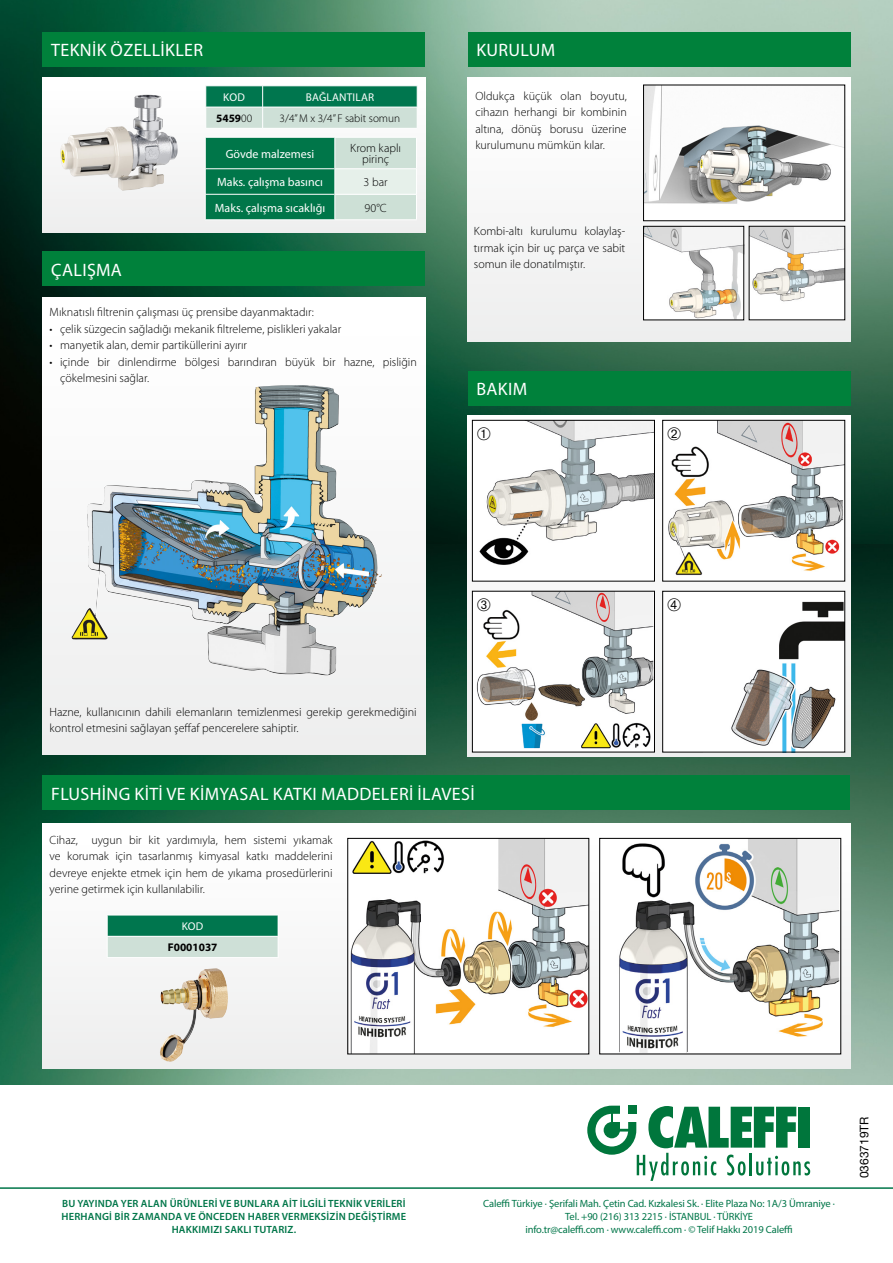
<style>
.page{position:relative;width:893px;height:1263px;background:#fff}
.page>*{position:absolute;margin:0;border:0;box-sizing:border-box;transform-origin:0 0}
.Titolini_verdi{font:18px "Myriad Pro";letter-spacing:.02em;color:#fff}
.Titolini_verdi-2{font:300 12px/16.5px "Myriad Pro";color:#000;text-align:justify}
.Testo_Bianco_in_verd{font:12px "Myriad Pro";color:#fff}
.Testo_tabella{font:300 12px/10.5px "Myriad Pro";color:#000;text-align:center}
.t1{font:12px "Helvetica Neue LT Std";color:#000}
.Testo_tabella-2{font:300 11.25px "Myriad Pro";color:#000}
.Testo_Bianco_in_verd-2{font:11.25px "Myriad Pro";letter-spacing:.02em;color:#fff}
.Testo_tabella-3{font:700 11.25px "Myriad Pro";color:#000}
.t2{font:10.5px "Myriad Pro";letter-spacing:-.01em;color:#007649}
.t3{font:600 10.5px/13px "Myriad Pro";letter-spacing:.02em;color:#007649;text-align:center}
.s1{font-weight:300}
</style>
<div class="page">
<img style="left:0;top:0;width:893px;height:545px">
<img style="left:0;top:545px;width:893px;height:540px">
<div style="left:43px;top:32px;width:382px;height:34px;background:#00813b"></div>
<svg style="left:43px;top:77px;width:382px;height:156px"></svg>
<div style="left:468px;top:32px;width:382px;height:34px;background:#00813b"></div>
<div style="left:468px;top:371px;width:382px;height:34px;background:#00813b"></div>
<div style="left:43px;top:252px;width:382px;height:34px;background:#00813b"></div>
<div style="left:43px;top:775px;width:807px;height:34px;background:#00813b"></div>
<div style="left:43px;top:298px;width:382px;height:456px;background:#f7f7f7"></div>
<div style="left:43px;top:824px;width:807px;height:244px;background:#f8f8f8"></div>
<div style="left:468px;top:77px;width:382px;height:265px;background:#f7f7f7"></div>
<hr style="left:206px;top:128px;width:57px;height:1px;background:#fff">
<hr style="left:263px;top:128px;width:154px;height:1px;background:#fff">
<svg style="left:205px;top:86px;width:213px;height:42px"></svg>
<hr style="left:205px;top:220px;width:130px;height:1px;background:#fff">
<hr style="left:335px;top:220px;width:82px;height:1px;background:#fff">
<svg style="left:205px;top:137px;width:212px;height:83px"></svg>
<div style="left:107px;top:915px;width:171px;height:21px;background:#00764e"></div>
<div style="left:107px;top:936px;width:171px;height:21px;background:#cee0d7"></div>
<hr style="left:107px;top:915px;width:171px;height:1px;background:#fff">
<hr style="left:107px;top:936px;width:171px;height:1px;background:#fff">
<svg style="left:107px;top:915px;width:1px;height:42px"></svg>
<hr style="left:107px;top:957px;width:171px;height:1px;background:#fff">
<img style="left:160px;top:968px;width:56px;height:94px">
<svg style="left:587px;top:1106px;width:223px;height:75px"></svg>
<hr style="left:0;top:1187px;width:893px;height:2px;background:#007649">
<img style="left:60px;top:95px;width:85px;height:82px">
<img style="left:72px;top:385px;width:265px;height:291px">
<img style="left:350px;top:840px;width:237px;height:212px">
<div style="left:347px;top:838px;width:242px;height:216px;border:1px solid #000"></div>
<img style="left:619px;top:840px;width:220px;height:212px">
<div style="left:599px;top:838px;width:242px;height:216px;border:1px solid #000"></div>
<img style="left:645px;top:228px;width:97px;height:90px">
<img style="left:751px;top:228px;width:92px;height:74px">
<div style="left:643px;top:226px;width:101px;height:94px;border:1px solid #000"></div>
<img style="left:645px;top:87px;width:197px;height:117px">
<svg style="left:468px;top:416px;width:382px;height:340px"></svg>
<img style="left:664px;top:422px;width:179px;height:157px">
<div style="left:662px;top:420px;width:183px;height:161px;border:1px solid #000"></div>
<img style="left:474px;top:593px;width:179px;height:157px">
<div style="left:472px;top:591px;width:183px;height:161px;border:1px solid #000"></div>
<div style="left:663px;top:591px;width:182px;height:161px;background:#fff"></div>
<img style="left:731px;top:601px;width:112px;height:149px">
<img style="left:474px;top:422px;width:179px;height:157px">
<div style="left:472px;top:420px;width:183px;height:161px;border:1px solid #000"></div>
<div style="left:475px;top:423px;width:22px;height:23px;background:#fff"></div>
<div style="left:475px;top:595px;width:26px;height:21px;background:#fff"></div>
<svg style="left:668px;top:427px;width:13px;height:13px"></svg>
<p class="Titolini_verdi" style="left:51px;top:39px;width:153px">TEKNIK ÖZELLIKLER</p>
<p class="Titolini_verdi" style="left:476px;top:39px;width:80px">KURULUM</p>
<p class="Titolini_verdi" style="left:51px;top:259px;width:72px">ÇALIŞMA</p>
<p class="Testo_Bianco_in_verd-2" style="left:223px;top:90px;width:23px">KOD</p>
<p class="Testo_Bianco_in_verd-2" style="left:306px;top:90px;width:70px">BAĞLANTILAR</p>
<p class="Testo_tabella-3" style="left:216px;top:111px;width:37px">5459<span class="s1">00</span></p>
<p class="Testo_tabella-2" style="left:280px;top:112px;width:122px">3/4” M x 3/4” F sabit somun</p>
<p class="Testo_Bianco_in_verd" style="left:226px;top:146px;width:90px">Gövde malzemesi</p>
<p class="Testo_tabella" style="left:350px;top:143px;width:52px">Krom kaplı pirinç</p>
<p class="Testo_Bianco_in_verd" style="left:217px;top:175px;width:107px">Maks. çalışma basıncı</p>
<p class="Testo_tabella" style="left:364px;top:177px;width:26px">3 bar</p>
<p class="Testo_Bianco_in_verd" style="left:215px;top:200px;width:112px">Maks. çalışma sıcaklığı</p>
<p class="Testo_tabella" style="left:365px;top:202px;width:24px">90°C</p>
<p class="Titolini_verdi-2" style="left:50px;top:304px;width:266px">Mıknatıslı filtrenin çalışması üç prensibe dayanmaktadır:</p>
<p class="Titolini_verdi-2" style="left:50px;top:321px;width:293px">• çelik süzgecin sağladığı mekanik filtreleme, pislikleri yakalar</p>
<p class="Titolini_verdi-2" style="left:50px;top:337px;width:199px">• manyetik alan, demir partiküllerini ayırır</p>
<p class="Titolini_verdi-2" style="left:60px;top:354px;width:358px;text-indent:-10px">• içinde bir dinlendirme bölgesi barındıran büyük bir hazne, pisliğin çökelmesini sağlar.</p>
<p class="Titolini_verdi-2" style="left:475px;top:88px;width:153px">Oldukça küçük olan boyutu, cihazın herhangi bir kombinin altına, dönüş borusu üzerine kurulumunu mümkün kılar.</p>
<p class="Titolini_verdi-2" style="left:474px;top:223px;width:153px">Kombi-altı kurulumu kolaylaş&shy;tırmak için bir uç parça ve sabit somun ile donatılmıştır.</p>
<p class="Titolini_verdi" style="left:476px;top:378px;width:52px">BAKIM</p>
<p class="Titolini_verdi-2" style="left:50px;top:704px;width:369px">Hazne, kullanıcının dahili elemanların temizlenmesi gerekip gerekmediğini kontrol etmesini sağlayan şeffaf pencerelere sahiptir.</p>
<p class="Titolini_verdi" style="left:51px;top:782px;width:425px">FLUSHING KITI VE KIMYASAL KATKI MADDELERI ILAVESI</p>
<p class="Titolini_verdi-2" style="left:50px;top:831px;width:284px">Cihaz, uygun bir kit yardımıyla, hem sistemi yıkamak ve korumak için tasarlanmış kimyasal katkı maddelerini devreye enjekte etmek için hem de yıkama prosedürlerini yerine getirmek için kullanılabilir.</p>
<p class="Testo_Bianco_in_verd-2" style="left:182px;top:919px;width:23px">KOD</p>
<p class="Testo_tabella-3" style="left:168px;top:940px;width:51px">F0001037</p>
<p class="t3" style="left:62px;top:1196px;width:346px">BU YAYINDA YER ALAN ÜRÜNLERİ VE BUNLARA AİT İLGİLİ TEKNİK VERİLERİ<br>HERHANGİ BİR ZAMANDA VE ÖNCEDEN HABER VERMEKSİZİN DEĞİŞTİRME<br>HAKKIMIZI SAKLI TUTARIZ.</p>
<p class="t2" style="left:483px;top:1196px;width:353px">Caleffi Türkiye · Şerifali Mah. Çetin Cad. Kızkalesi Sk. · Elite Plaza No: 1A/3 Ümraniye ·</p>
<p class="t2" style="left:565px;top:1209px;width:189px">Tel. +90 (216) 313 2215 · İSTANBUL · TÜRKİYE</p>
<p class="t2" style="left:525px;top:1222px;width:269px">info.tr@caleffi.com · www.caleffi.com · © Telif Hakkı 2019 Caleffi</p>
<p class="t1" style="left:857px;top:1178px;width:63px;rotate:-90deg">0363719TR</p>
</div>
